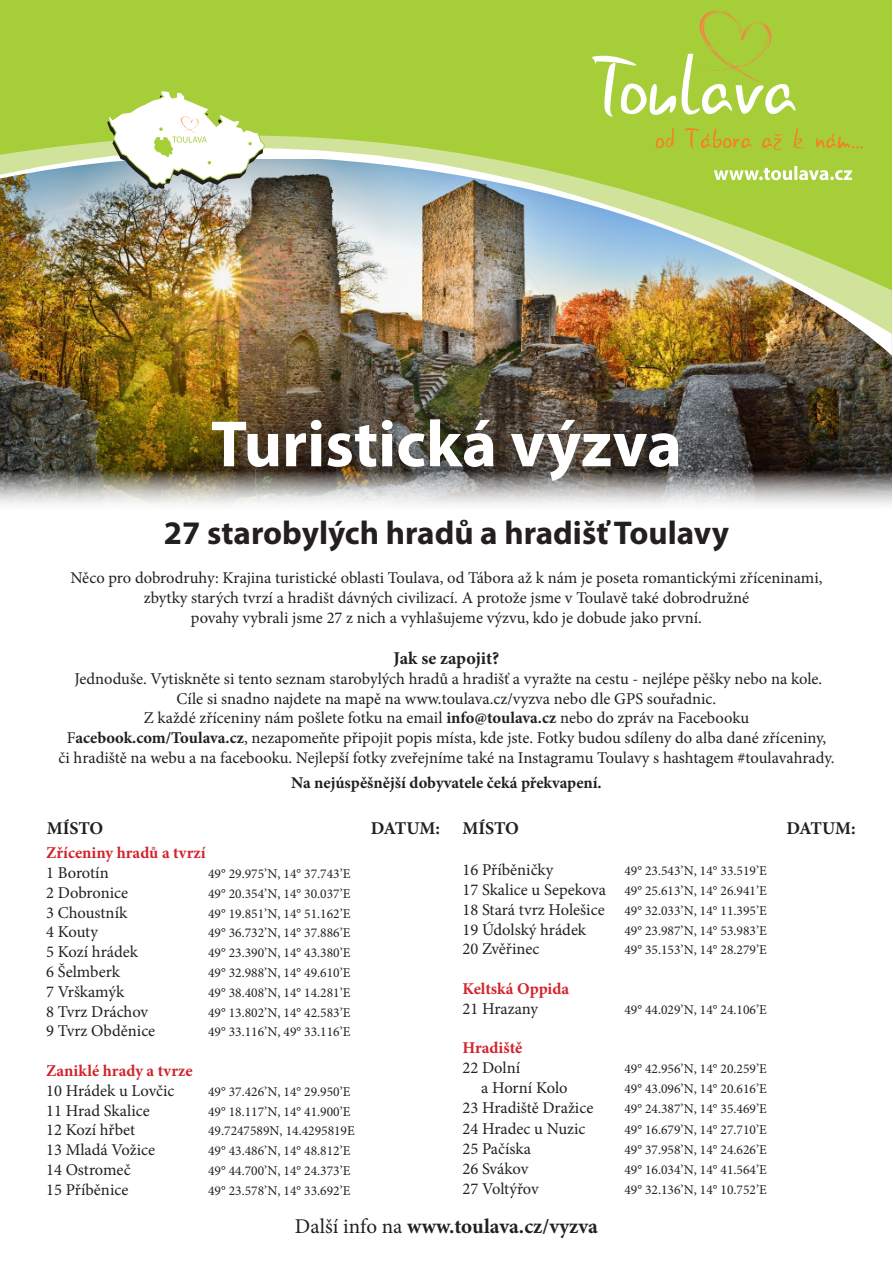
<style>
.page{position:relative;width:893px;height:1263px;background:#fff}
.page>*{position:absolute;margin:0;border:0;box-sizing:border-box;transform-origin:0 0}
.t1{font:700 66px "Myriad Pro";color:#fff}
.t2{font:700 33px "Myriad Pro";color:#231f20}
.t3{font:700 21px "Minion Pro";color:#231f20}
.t4{font:700 18px "Minion Pro";letter-spacing:-.01em;color:#231f20}
.t5{font:16.5px/19.8px "Minion Pro";color:#231f20;text-align:center}
.t6{font:700 16.5px "Minion Pro";color:#d1232a}
.t7{font:700 16.5px "Minion Pro";color:#231f20}
.t8{font:13.5px "Minion Pro";color:#231f20}
.s1{font-weight:700}
.s2{font-size:16.5px}
.s3{font-weight:400}
</style>
<div class="page">
<img style="left:0;top:356px;width:892px;height:149px">
<div style="left:0;top:0;width:892px;height:111px;background:#a6ce39"></div>
<img style="left:0;top:111px;width:892px;height:245px">
<svg style="left:107px;top:90px;width:158px;height:99px"></svg>
<svg style="left:591px;top:6px;width:205px;height:111px;background:#b2d251"></svg>
<svg style="left:656px;top:128px;width:207px;height:22px;background:#b1c235"></svg>
<svg style="left:714px;top:166px;width:138px;height:14px"></svg>
<p class="t1" style="left:211px;top:401px;width:472px">Turistická výzva</p>
<p class="t2" style="left:164px;top:512px;width:567px">27 starobylých hradů a hradišť Toulavy</p>
<p class="t5" style="left:70px;top:568px;width:754px">Něco pro dobrodruhy: Krajina turistické oblasti Toulava, od Tábora až k nám je poseta romantickými zříceninami, zbytky starých tvrzí a hradišt dávných civilizací. A protože jsme v Toulavě také dobrodružné</p>
<p class="t5" style="left:191px;top:607px;width:513px">povahy vybrali jsme 27 z nich a vyhlašujeme výzvu, kdo je dobude jako první.</p>
<p class="t4" style="left:394px;top:645px;width:107px">Jak se zapojit?</p>
<p class="t5" style="left:74px;top:669px;width:749px">Jednoduše. Vytiskněte si tento seznam starobylých hradů a hradišť a vyražte na cestu - nejlépe pěšky nebo na kole.</p>
<p class="t5" style="left:177px;top:688px;width:541px">Cíle si snadno najdete na mapě na www.toulava.cz/vyzva nebo dle GPS souřadnic.</p>
<p class="t5" style="left:144px;top:708px;width:607px">Z každé zříceniny nám pošlete fotku na email <span class="s1">info@toulava.cz</span> nebo do zpráv na Facebooku</p>
<p class="t5" style="left:67px;top:728px;width:761px">F<span class="s1">acebook.com/Toulava.cz</span>, nezapomeňte připojit popis místa, kde jste. Fotky budou sdíleny do alba dané zříceniny,</p>
<p class="t5" style="left:58px;top:748px;width:778px">či hradiště na webu a na facebooku. Nejlepší fotky zveřejníme také na Instagramu Toulavy s hashtagem #toulavahrady.</p>
<p class="t7" style="left:291px;top:771px;width:312px">Na nejúspěšnější dobyvatele čeká překvapení.</p>
<p class="t4" style="left:47px;top:815px;width:58px">MÍSTO</p>
<p class="t4" style="left:371px;top:815px;width:71px">DATUM:</p>
<p class="t4" style="left:462px;top:815px;width:58px">MÍSTO</p>
<p class="t4" style="left:786px;top:815px;width:71px">DATUM:</p>
<p class="t6" style="left:46px;top:841px;width:161px">Zříceniny hradů a tvrzí</p>
<p class="t5" style="left:46px;top:863px;width:64px">1 Borotín</p>
<p class="t8" style="left:208px;top:865px;width:144px">49° 29.975’N, 14° 37.743’E</p>
<p class="t5" style="left:46px;top:883px;width:83px">2 Dobronice</p>
<p class="t8" style="left:208px;top:884px;width:144px">49° 20.354’N, 14° 30.037’E</p>
<p class="t5" style="left:46px;top:902px;width:83px">3 Choustník</p>
<p class="t8" style="left:208px;top:904px;width:144px">49° 19.851’N, 14° 51.162’E</p>
<p class="t5" style="left:46px;top:922px;width:53px">4 Kouty</p>
<p class="t8" style="left:208px;top:924px;width:144px">49° 36.732’N, 14° 37.886’E</p>
<p class="t5" style="left:46px;top:942px;width:93px">5 Kozí hrádek</p>
<p class="t8" style="left:208px;top:944px;width:144px">49° 23.390’N, 14° 43.380’E</p>
<p class="t5" style="left:46px;top:962px;width:75px">6 Šelmberk</p>
<p class="t8" style="left:208px;top:964px;width:144px">49° 32.988’N, 14° 49.610’E</p>
<p class="t5" style="left:46px;top:982px;width:80px">7 Vrškamýk</p>
<p class="t8" style="left:208px;top:983px;width:144px">49° 38.408’N, 14° 14.281’E</p>
<p class="t5" style="left:46px;top:1001px;width:104px">8 Tvrz Dráchov</p>
<p class="t8" style="left:208px;top:1003px;width:144px">49° 13.802’N, 14° 42.583’E</p>
<p class="t5" style="left:46px;top:1021px;width:111px">9 Tvrz Obděnice</p>
<p class="t8" style="left:208px;top:1023px;width:144px">49° 33.116’N, 49° 33.116’E</p>
<p class="t6" style="left:46px;top:1059px;width:148px">Zaniklé hrady a tvrze</p>
<p class="t5" style="left:46px;top:1081px;width:130px">10 Hrádek u Lovčic</p>
<p class="t8" style="left:208px;top:1082px;width:144px">49° 37.426’N, 14° 29.950’E</p>
<p class="t5" style="left:46px;top:1100px;width:105px">11 Hrad Skalice</p>
<p class="t8" style="left:208px;top:1102px;width:144px">49° 18.117’N, 14° 41.900’E</p>
<p class="t5" style="left:46px;top:1120px;width:91px">12 Kozí hřbet</p>
<p class="t8" style="left:208px;top:1122px;width:148px">49.7247589N, 14.4295819E</p>
<p class="t5" style="left:46px;top:1140px;width:111px">13 Mladá Vožice</p>
<p class="t8" style="left:208px;top:1142px;width:144px">49° 43.486’N, 14° 48.812’E</p>
<p class="t5" style="left:46px;top:1160px;width:86px">14 Ostromeč</p>
<p class="t8" style="left:208px;top:1162px;width:144px">49° 44.700’N, 14° 24.373’E</p>
<p class="t5" style="left:46px;top:1180px;width:84px">15 Příběnice</p>
<p class="t8" style="left:208px;top:1181px;width:144px">49° 23.578’N, 14° 33.692’E</p>
<p class="t5" style="left:462px;top:860px;width:92px">16 Příběničky</p>
<p class="t8" style="left:624px;top:862px;width:144px">49° 23.543’N, 14° 33.519’E</p>
<p class="t8" style="left:462px;top:882px;width:306px"><span class="s2">17 Skalice u Sepekova</span> 49° 25.613’N, 14° 26.941’E</p>
<p class="t8" style="left:462px;top:901px;width:306px"><span class="s2">18 Stará tvrz Holešice</span> 49° 32.033’N, 14° 11.395’E</p>
<p class="t5" style="left:462px;top:919px;width:125px">19 Údolský hrádek</p>
<p class="t8" style="left:624px;top:921px;width:144px">49° 23.987’N, 14° 53.983’E</p>
<p class="t5" style="left:462px;top:939px;width:79px">20 Zvěřinec</p>
<p class="t8" style="left:624px;top:941px;width:144px">49° 35.153’N, 14° 28.279’E</p>
<p class="t6" style="left:462px;top:977px;width:108px">Keltská Oppida</p>
<p class="t5" style="left:462px;top:999px;width:77px">21 Hrazany</p>
<p class="t8" style="left:624px;top:1000px;width:144px">49° 44.029’N, 14° 24.106’E</p>
<p class="t6" style="left:462px;top:1036px;width:61px">Hradiště</p>
<p class="t5" style="left:462px;top:1058px;width:59px">22 Dolní</p>
<p class="t8" style="left:624px;top:1060px;width:144px">49° 42.956’N, 14° 20.259’E</p>
<p class="t5" style="left:481px;top:1078px;width:88px">a Horní Kolo</p>
<p class="t8" style="left:624px;top:1080px;width:144px">49° 43.096’N, 14° 20.616’E</p>
<p class="t5" style="left:462px;top:1098px;width:132px">23 Hradiště Dražice</p>
<p class="t8" style="left:624px;top:1099px;width:144px">49° 24.387’N, 14° 35.469’E</p>
<p class="t5" style="left:462px;top:1119px;width:125px">24 Hradec u Nuzic</p>
<p class="t8" style="left:624px;top:1121px;width:144px">49° 16.679’N, 14° 27.710’E</p>
<p class="t5" style="left:462px;top:1139px;width:70px">25 Pačíska</p>
<p class="t8" style="left:624px;top:1141px;width:144px">49° 37.958’N, 14° 24.626’E</p>
<p class="t5" style="left:462px;top:1159px;width:67px">26 Svákov</p>
<p class="t8" style="left:624px;top:1161px;width:144px">49° 16.034’N, 14° 41.564’E</p>
<p class="t5" style="left:462px;top:1179px;width:78px">27 Voltýřov</p>
<p class="t8" style="left:624px;top:1180px;width:144px">49° 32.136’N, 14° 10.752’E</p>
<p class="t3" style="left:295px;top:1211px;width:305px"><span class="s3">Další info na</span> www.toulava.cz/vyzva</p>
</div>
